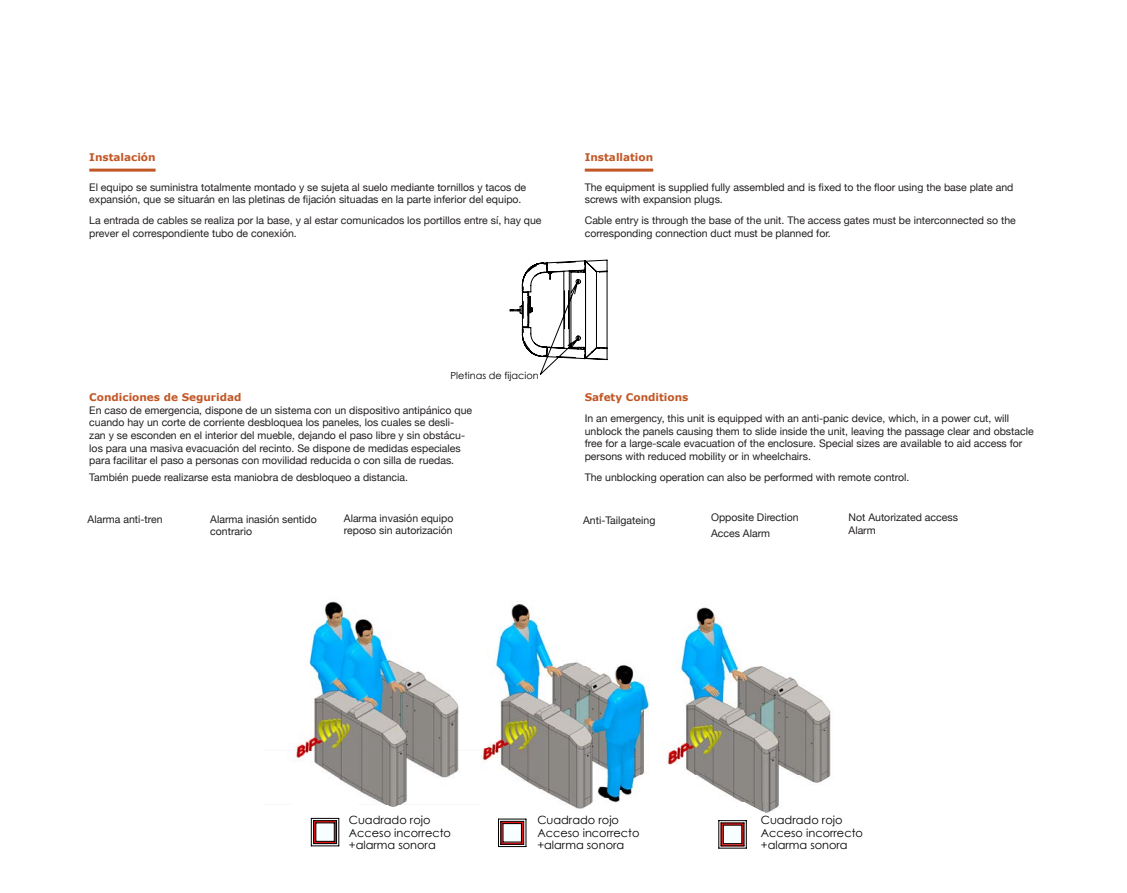
<style>
.page{position:relative;width:1127px;height:893px;background:#fff}
.page>*{position:absolute;margin:0;border:0;box-sizing:border-box;transform-origin:0 0}
.t1{font:11.4px/12.8px "Century Gothic";color:#000}
.TextoGeneral{font:10.5px/12.6px "Helvetica Neue";color:#231f20}
.titulo4{font:10.5px/12.6px "Helvetica Neue";color:#231f20}
.tittulo4_subra{font:700 10.5px "Verdana";color:#c25726}
.titulo4-2{font:700 10.5px "Verdana";color:#c25726}
.TextoGeneral-2{font:700 10.5px "Verdana";color:#c25726}
.t2{font:9.75px "Century Gothic";color:#000}
</style>
<div class="page">
<img style="left:481px;top:604px;width:111px;height:205px">
<img style="left:592px;top:607px;width:239px;height:207px">
<img style="left:292px;top:601px;width:167px;height:206px">
<img style="left:293px;top:800px;width:64px;height:47px">
<img style="left:481px;top:801px;width:63px;height:47px">
<img style="left:701px;top:803px;width:63px;height:11px">
<svg style="left:311px;top:818px;width:28px;height:28px"></svg>
<svg style="left:498px;top:819px;width:29px;height:28px"></svg>
<svg style="left:718px;top:820px;width:29px;height:29px"></svg>
<hr style="left:89px;top:169px;width:67px;height:3px;background:#c25726">
<hr style="left:585px;top:169px;width:68px;height:3px;background:#c25726">
<svg style="left:509px;top:259px;width:99px;height:116px"></svg>
<p class="tittulo4_subra" style="left:89px;top:150px;width:68px">Instalación</p>
<p class="TextoGeneral" style="left:89px;top:181px;width:438px">El equipo se suministra totalmente montado y se sujeta al suelo mediante tornillos y tacos de expansión, que se situarán en las pletinas de fijación situadas en la parte inferior del equipo.</p>
<p class="TextoGeneral" style="left:89px;top:215px;width:454px">La entrada de cables se realiza por la base, y al estar comunicados los portillos entre sí, hay que prever el correspondiente tubo de conexión.</p>
<p class="tittulo4_subra" style="left:585px;top:150px;width:70px">Installation</p>
<p class="TextoGeneral" style="left:585px;top:181px;width:430px">The equipment is supplied fully assembled and is fixed to the floor using the base plate and screws with expansion plugs.</p>
<p class="TextoGeneral" style="left:585px;top:215px;width:433px">Cable entry is through the base of the unit. The access gates must be interconnected so the corresponding connection duct must be planned for.</p>
<p class="t2" style="left:450px;top:368px;width:90px">Pletinas de fijacion</p>
<p class="titulo4-2" style="left:89px;top:390px;width:154px">Condiciones de Seguridad</p>
<p class="titulo4" style="left:89px;top:404px;width:384px">En caso de emergencia, dispone de un sistema con un dispositivo antipánico que cuando hay un corte de corriente desbloquea los paneles, los cuales se desli&shy;zan y se esconden en el interior del mueble, dejando el paso libre y sin obstácu&shy;los para una masiva evacuación del recinto. Se dispone de medidas especiales para facilitar el paso a personas con movilidad reducida o con silla de ruedas.</p>
<p class="TextoGeneral" style="left:89px;top:472px;width:320px">También puede realizarse esta maniobra de desbloqueo a distancia.</p>
<p class="TextoGeneral-2" style="left:585px;top:390px;width:105px">Safety Conditions</p>
<p class="TextoGeneral" style="left:585px;top:413px;width:450px">In an emergency, this unit is equipped with an anti-panic device, which, in a power cut, will unblock the panels causing them to slide inside the unit, leaving the passage clear and obstacle free for a large-scale evacuation of the enclosure. Special sizes are available to aid access for persons with reduced mobility or in wheelchairs.</p>
<p class="TextoGeneral" style="left:585px;top:472px;width:326px">The unblocking operation can also be performed with remote control.</p>
<p class="TextoGeneral" style="left:88px;top:513px;width:77px">Alarma anti-tren</p>
<p class="TextoGeneral" style="left:210px;top:513px;width:108px">Alarma inasión sentido contrario</p>
<p class="TextoGeneral" style="left:344px;top:512px;width:111px">Alarma invasión equipo reposo sin autorización</p>
<p class="titulo4" style="left:583px;top:514px;width:74px">Anti-Tailgateing</p>
<p class="TextoGeneral" style="left:711px;top:512px;width:89px">Opposite Direction</p>
<p class="TextoGeneral" style="left:711px;top:528px;width:61px">Acces Alarm</p>
<p class="TextoGeneral" style="left:848px;top:512px;width:111px">Not Autorizated access<br>Alarm</p>
<p class="t1" style="left:349px;top:813px;width:104px">Cuadrado rojo<br>Acceso incorrecto +alarma sonora</p>
<p class="t1" style="left:537px;top:813px;width:104px">Cuadrado rojo<br>Acceso incorrecto +alarma sonora</p>
<p class="t1" style="left:761px;top:813px;width:104px">Cuadrado rojo<br>Acceso incorrecto +alarma sonora</p>
</div>
